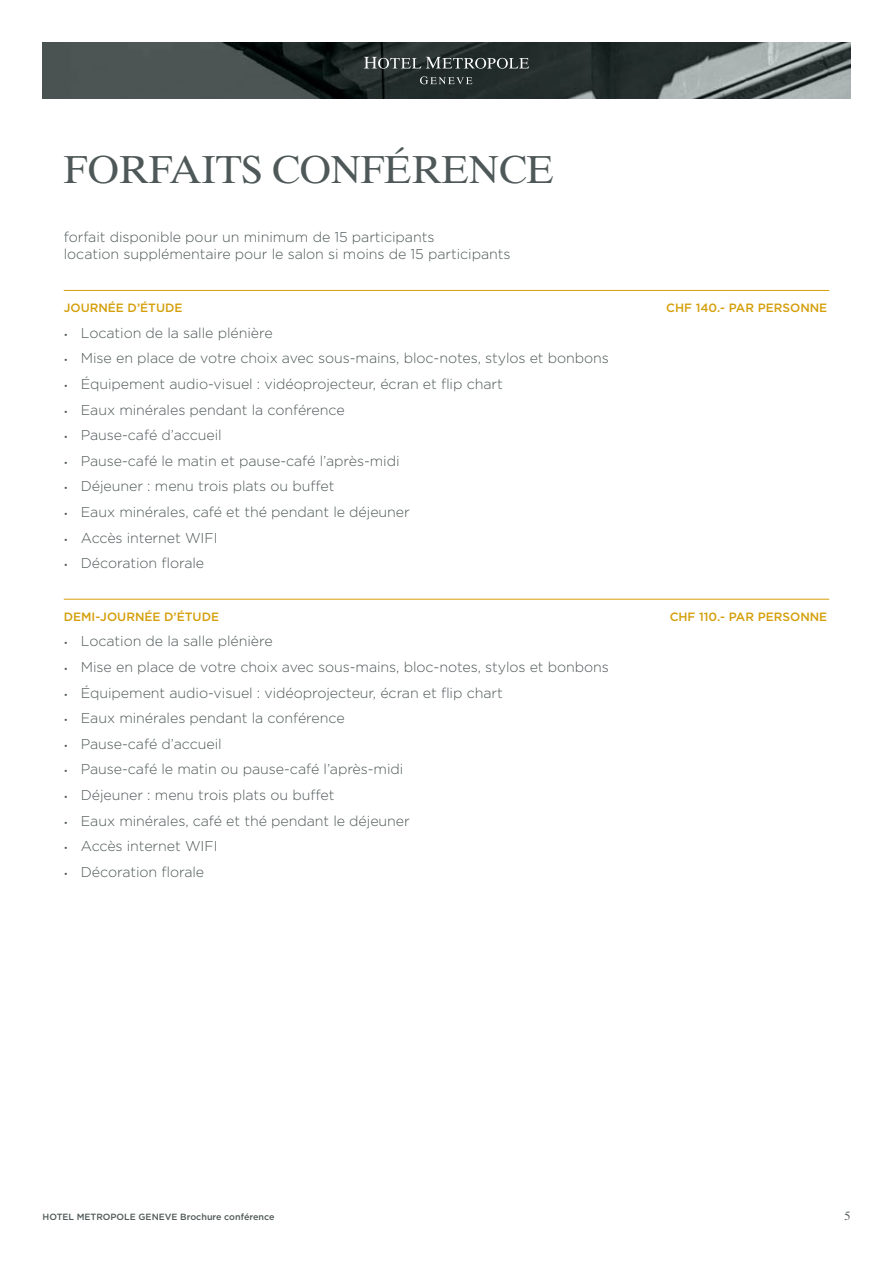
<style>
.page{position:relative;width:893px;height:1263px;background:#fff}
.page>*{position:absolute;margin:0;border:0;box-sizing:border-box;transform-origin:0 0}
.t1{font:39px "Times Ten LT Std";letter-spacing:-.015em;color:#4f5858}
.t2{font:300 14.25px/17.1px "Gotham";letter-spacing:-.005em;color:#4f5858}
.t3{font:500 12px "Gotham";color:#d49f0a}
.t4{font:12px "Times Ten LT Std";color:#4f5858}
.t5{font:500 9px "Gotham";color:#4f5858}
.s1{font-size:9px}
</style>
<div class="page">
<img style="left:43px;top:43px;width:807px;height:56px">
<svg style="left:364px;top:57px;width:165px;height:12px"></svg>
<svg style="left:420px;top:76px;width:52px;height:8px"></svg>
<hr style="left:64px;top:290px;width:765px;height:1px;background:#d49f0a">
<hr style="left:64px;top:599px;width:765px;height:1px;background:#d49f0a">
<h1 class="t1" style="left:64px;top:146px;width:492px">FORFAITS CONFÉRENCE</h1>
<p class="t2" style="left:64px;top:228px;width:448px">forfait disponible pour un minimum de 15 participants<br>location supplémentaire pour le salon si moins de 15 participants</p>
<p class="t3" style="left:64px;top:300px;width:120px">JOURNÉE D’ÉTUDE</p>
<p class="t3" style="left:666px;top:300px;width:163px">CHF 140.- PAR PERSONNE</p>
<p class="t2" style="left:64px;top:324px;width:210px"><span class="s1">•</span> Location de la salle plénière</p>
<p class="t2" style="left:64px;top:349px;width:547px"><span class="s1">•</span> Mise en place de votre choix avec sous-mains, bloc-notes, stylos et bonbons</p>
<p class="t2" style="left:64px;top:375px;width:441px"><span class="s1">•</span> Équipement audio-visuel : vidéoprojecteur, écran et flip chart</p>
<p class="t2" style="left:64px;top:400px;width:282px"><span class="s1">•</span> Eaux minérales pendant la conférence</p>
<p class="t2" style="left:64px;top:426px;width:159px"><span class="s1">•</span> Pause-café d’accueil</p>
<p class="t2" style="left:64px;top:452px;width:337px"><span class="s1">•</span> Pause-café le matin et pause-café l’après-midi</p>
<p class="t2" style="left:64px;top:477px;width:272px"><span class="s1">•</span> Déjeuner : menu trois plats ou buffet</p>
<p class="t2" style="left:64px;top:503px;width:348px"><span class="s1">•</span> Eaux minérales, café et thé pendant le déjeuner</p>
<p class="t2" style="left:64px;top:529px;width:155px"><span class="s1">•</span> Accès internet WIFI</p>
<p class="t2" style="left:64px;top:554px;width:142px"><span class="s1">•</span> Décoration florale</p>
<p class="t3" style="left:64px;top:609px;width:157px">DEMI-JOURNÉE D’ÉTUDE</p>
<p class="t3" style="left:670px;top:609px;width:159px">CHF 110.- PAR PERSONNE</p>
<p class="t2" style="left:64px;top:632px;width:210px"><span class="s1">•</span> Location de la salle plénière</p>
<p class="t2" style="left:64px;top:658px;width:547px"><span class="s1">•</span> Mise en place de votre choix avec sous-mains, bloc-notes, stylos et bonbons</p>
<p class="t2" style="left:64px;top:684px;width:441px"><span class="s1">•</span> Équipement audio-visuel : vidéoprojecteur, écran et flip chart</p>
<p class="t2" style="left:64px;top:709px;width:282px"><span class="s1">•</span> Eaux minérales pendant la conférence</p>
<p class="t2" style="left:64px;top:735px;width:159px"><span class="s1">•</span> Pause-café d’accueil</p>
<p class="t2" style="left:64px;top:760px;width:341px"><span class="s1">•</span> Pause-café le matin ou pause-café l’après-midi</p>
<p class="t2" style="left:64px;top:786px;width:272px"><span class="s1">•</span> Déjeuner : menu trois plats ou buffet</p>
<p class="t2" style="left:64px;top:812px;width:348px"><span class="s1">•</span> Eaux minérales, café et thé pendant le déjeuner</p>
<p class="t2" style="left:64px;top:837px;width:155px"><span class="s1">•</span> Accès internet WIFI</p>
<p class="t2" style="left:64px;top:863px;width:142px"><span class="s1">•</span> Décoration florale</p>
<p class="t5" style="left:43px;top:1211px;width:233px">HOTEL METROPOLE GENEVE Brochure conférence</p>
<p class="t4" style="left:844px;top:1209px;width:7px">5</p>
</div>
